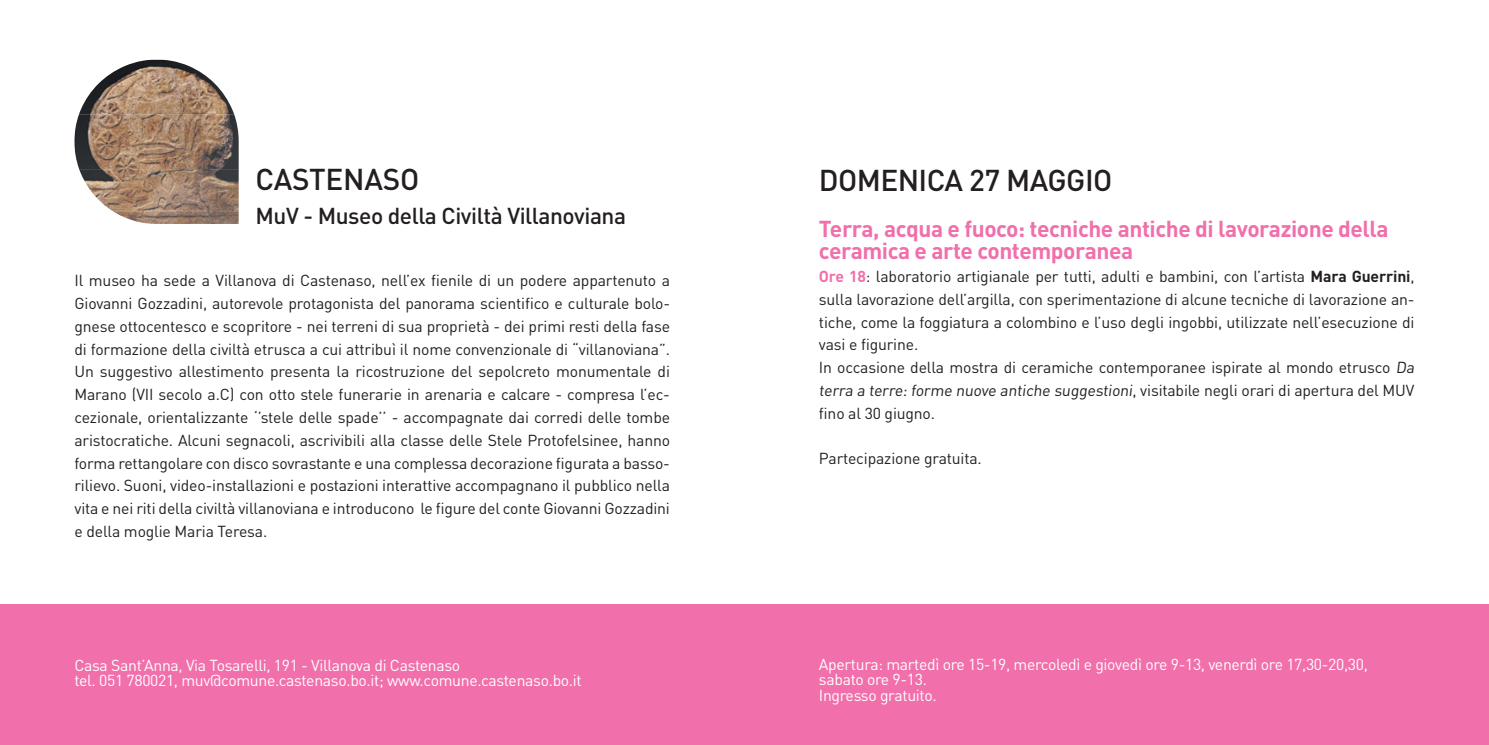
<style>
.page{position:relative;width:1489px;height:745px;background:#fff}
.page>*{position:absolute;margin:0;border:0;box-sizing:border-box;transform-origin:0 0}
.t1{font:500 29.75px "DIN";letter-spacing:-.02em;color:#231f20}
.t2{font:700 22.75px/22.8px "DIN";letter-spacing:-.02em;color:#f16fab}
.t3{font:500 22.75px "DIN";letter-spacing:-.02em;color:#231f20}
.t4{font:15.75px/22.8px "DIN";letter-spacing:-.01em;color:#231f20;text-align:justify}
.t5{font:15.75px/15.8px "DIN";letter-spacing:-.02em;color:#fff}
.s1{font-weight:700;color:#f16fab}
.s2{font-weight:700}
</style>
<div class="page">
<div style="left:0;top:604px;width:1488px;height:140px;background:#f16fab"></div>
<img style="left:79px;top:60px;width:155px;height:54px">
<img style="left:74px;top:114px;width:165px;height:55px">
<img style="left:79px;top:169px;width:160px;height:55px">
<h1 class="t1" style="left:255px;top:160px;width:165px">CASTENASO</h1>
<h2 class="t3" style="left:255px;top:201px;width:372px">MuV - Museo della Civiltà Villanoviana</h2>
<p class="t4" style="left:74px;top:269px;width:597px">Il museo ha sede a Villanova di Castenaso, nell’ex fienile di un podere appartenuto a Giovanni Gozzadini, autorevole protagonista del panorama scientifico e culturale bolo&shy;gnese ottocentesco e scopritore - nei terreni di sua proprietà - dei primi resti della fase di formazione della civiltà etrusca a cui attribuì il nome convenzionale di “villanoviana”.<br>Un suggestivo allestimento presenta la ricostruzione del sepolcreto monumentale di Marano (VII secolo a.C) con otto stele funerarie in arenaria e calcare - compresa l’ec&shy;cezionale, orientalizzante ‘’stele delle spade’’ - accompagnate dai corredi delle tombe aristocratiche. Alcuni segnacoli, ascrivibili alla classe delle Stele Protofelsinee, hanno forma rettangolare con disco sovrastante e una complessa decorazione figurata a basso&shy;rilievo. Suoni, video-installazioni e postazioni interattive accompagnano il pubblico nella vita e nei riti della civiltà villanoviana e introducono le figure del conte Giovanni Gozzadini e della moglie Maria Teresa.</p>
<p class="t5" style="left:74px;top:656px;width:509px">Casa Sant’Anna, Via Tosarelli, 191 - Villanova di Castenaso<br>tel. 051 780021, muv@comune.castenaso.bo.it; www.comune.castenaso.bo.it</p>
<h1 class="t1" style="left:819px;top:161px;width:295px">DOMENICA 27 MAGGIO</h1>
<h2 class="t2" style="left:819px;top:216px;width:571px">Terra, acqua e fuoco: tecniche antiche di lavorazione della ceramica e arte contemporanea</h2>
<p class="t4" style="left:819px;top:264px;width:599px;text-align:left"><span class="s1">Ore 18</span>: laboratorio artigianale per tutti, adulti e bambini, con l’artista <span class="s2">Mara Guerrini</span>, sulla lavorazione dell’argilla, con sperimentazione di alcune tecniche di lavorazione an&shy;tiche, come la foggiatura a colombino e l’uso degli ingobbi, utilizzate nell’esecuzione di vasi e figurine.<br>In occasione della mostra di ceramiche contemporanee ispirate al mondo etrusco Da terra a terre: forme nuove antiche suggestioni, visitabile negli orari di apertura del MUV fino al 30 giugno.</p>
<p class="t4" style="left:819px;top:446px;width:164px">Partecipazione gratuita.</p>
<p class="t5" style="left:819px;top:655px;width:550px">Apertura: martedì ore 15-19, mercoledì e giovedì ore 9-13, venerdì ore 17,30-20,30, sabato ore 9-13.<br>Ingresso gratuito.</p>
</div>
